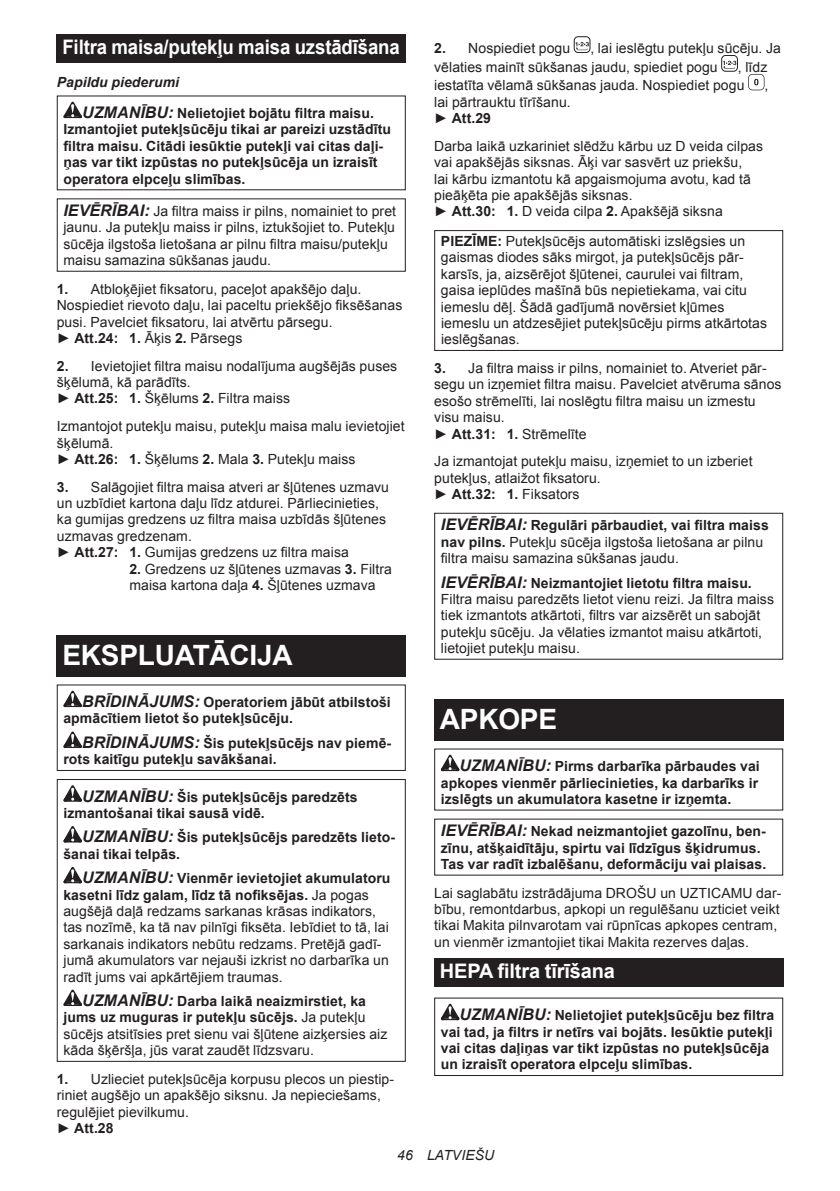
<style>
.page{position:relative;width:840px;height:1191px;background:#fff}
.page>*{position:absolute;margin:0;border:0;box-sizing:border-box;transform-origin:0 0}
.t1{font:700 28px "Arial";letter-spacing:-.01em;color:#fff}
.t2{font:700 20px "Arial";letter-spacing:-.01em;color:#fff;scale:.93 1}
.t3{font:700 20px "Arial";letter-spacing:-.01em;color:#fff}
.t4{font:14px/16.4px "Arial";letter-spacing:.005em;color:#231f20}
.t5{font:700 14px/16.4px "Arial";letter-spacing:.005em;color:#231f20}
.t6{font:italic 14px "Arial";letter-spacing:.005em;color:#231f20}
.s1{font-style:italic}
.s2{font-style:italic;font-size:16px}
.s3{font-weight:700;font-style:italic;font-size:16px}
.s4{font-weight:700}
</style>
<div class="page">
<div style="left:57px;top:34px;width:348px;height:29px;background:#231f20"></div>
<svg style="left:63px;top:102px;width:19px;height:16px"></svg>
<div style="left:57px;top:198px;width:348px;height:74px;border:1px solid #231f20"></div>
<div style="left:57px;top:635px;width:348px;height:41px;background:#231f20"></div>
<svg style="left:63px;top:690px;width:19px;height:17px"></svg>
<svg style="left:63px;top:731px;width:19px;height:17px"></svg>
<div style="left:57px;top:684px;width:348px;height:87px;border:1px solid #231f20"></div>
<svg style="left:63px;top:785px;width:19px;height:16px"></svg>
<svg style="left:63px;top:826px;width:19px;height:16px"></svg>
<svg style="left:63px;top:867px;width:19px;height:16px"></svg>
<svg style="left:63px;top:989px;width:19px;height:17px"></svg>
<div style="left:57px;top:779px;width:348px;height:282px;border:1px solid #231f20"></div>
<svg style="left:574px;top:37px;width:15px;height:15px"></svg>
<div style="left:573px;top:36px;width:17px;height:17px;border:1px solid #231f20;border-radius:4px"></div>
<svg style="left:575px;top:42px;width:13px;height:8px"></svg>
<div style="left:721px;top:55px;width:16px;height:17px;border:1px solid #231f20;border-radius:4px"></div>
<svg style="left:722px;top:61px;width:14px;height:8px"></svg>
<svg style="left:748px;top:74px;width:16px;height:16px"></svg>
<div style="left:434px;top:230px;width:348px;height:121px;border:1px solid #231f20"></div>
<div style="left:434px;top:513px;width:348px;height:146px;border:1px solid #231f20"></div>
<div style="left:434px;top:699px;width:348px;height:41px;background:#231f20"></div>
<svg style="left:440px;top:754px;width:19px;height:17px"></svg>
<div style="left:434px;top:958px;width:348px;height:28px;background:#231f20"></div>
<svg style="left:440px;top:1003px;width:19px;height:17px"></svg>
<div style="left:434px;top:997px;width:348px;height:79px;border:1px solid #231f20"></div>
<h2 class="t2" style="left:62px;top:34px;width:364px">Filtra maisa/putekļu maisa uzstādīšana</h2>
<p class="t5" style="left:82px;top:68px;width:293px;line-height:30.6px;text-indent:-25px"><span class="s1">Papildu piederumi<br></span><span class="s2">UZMANĪBU:</span> Nelietojiet bojātu filtra maisu.</p>
<p class="t5" style="left:63px;top:122px;width:329px">Izmantojiet putekļsūcēju tikai ar pareizi uzstādītu filtra maisu. Citādi iesūktie putekļi vai citas daļi&shy;ņas var tikt izpūstas no putekļsūcēja un izraisīt operatora elpceļu slimības.</p>
<p class="t4" style="left:63px;top:203px;width:334px"><span class="s3">IEVĒRĪBAI:</span> Ja filtra maiss ir pilns, nomainiet to pret jaunu. Ja putekļu maiss ir pilns, iztukšojiet to. Putekļu sūcēja ilgstoša lietošana ar pilnu filtra maisu/putekļu maisu samazina sūkšanas jaudu.</p>
<p class="t4" style="left:57px;top:281px;width:347px"><span class="s4">1.</span> Atbloķējiet fiksatoru, paceļot apakšējo daļu.<br>Nospiediet rievoto daļu, lai paceltu priekšējo fiksēšanas pusi. Pavelciet fiksatoru, lai atvērtu pārsegu.<br>► <span class="s4">Att.24: 1.</span> Āķis <span class="s4">2.</span> Pārsegs</p>
<p class="t4" style="left:57px;top:358px;width:342px"><span class="s4">2.</span> Ievietojiet filtra maisu nodalījuma augšējās puses šķēlumā, kā parādīts.<br>► <span class="s4">Att.25: 1.</span> Šķēlums <span class="s4">2.</span> Filtra maiss</p>
<p class="t4" style="left:57px;top:418px;width:349px">Izmantojot putekļu maisu, putekļu maisa malu ievietojiet šķēlumā.<br>► <span class="s4">Att.26: 1.</span> Šķēlums <span class="s4">2.</span> Mala <span class="s4">3.</span> Putekļu maiss</p>
<p class="t4" style="left:57px;top:479px;width:333px"><span class="s4">3.</span> Salāgojiet filtra maisa atveri ar šļūtenes uzmavu un uzbīdiet kartona daļu līdz atdurei. Pārliecinieties, ka gumijas gredzens uz filtra maisa uzbīdās šļūtenes uzmavas gredzenam.<br>► <span class="s4">Att.27: 1.</span> Gumijas gredzens uz filtra maisa</p>
<p class="t4" style="left:129px;top:560px;width:264px"><span class="s4">2.</span> Gredzens uz šļūtenes uzmavas <span class="s4">3.</span> Filtra maisa kartona daļa <span class="s4">4.</span> Šļūtenes uzmava</p>
<h1 class="t1" style="left:62px;top:636px;width:232px">EKSPLUATĀCIJA</h1>
<p class="t5" style="left:63px;top:694px;width:329px;text-indent:19px"><span class="s2">BRĪDINĀJUMS:</span> Operatoriem jābūt atbilstoši apmācītiem lietot šo putekļsūcēju.</p>
<p class="t5" style="left:63px;top:735px;width:329px;text-indent:19px"><span class="s2">BRĪDINĀJUMS:</span> Šis putekļsūcējs nav piemē&shy;rots kaitīgu putekļu savākšanai.</p>
<p class="t5" style="left:63px;top:789px;width:295px;text-indent:19px"><span class="s2">UZMANĪBU:</span> Šis putekļsūcējs paredzēts izmantošanai tikai sausā vidē.</p>
<p class="t5" style="left:63px;top:829px;width:333px;text-indent:19px"><span class="s2">UZMANĪBU:</span> Šis putekļsūcējs paredzēts lieto&shy;šanai tikai telpās.</p>
<p class="t4" style="left:63px;top:871px;width:328px;text-indent:19px"><span class="s3">UZMANĪBU:</span> <span class="s4">Vienmēr ievietojiet akumulatoru kasetni līdz galam, līdz tā nofiksējas.</span> Ja pogas augšējā daļā redzams sarkanas krāsas indikators, tas nozīmē, ka tā nav pilnīgi fiksēta. Iebīdiet to tā, lai sarkanais indikators nebūtu redzams. Pretējā gadī&shy;jumā akumulators var nejauši izkrist no darbarīka un radīt jums vai apkārtējiem traumas.</p>
<p class="t4" style="left:63px;top:993px;width:325px;text-indent:19px"><span class="s3">UZMANĪBU:</span> <span class="s4">Darba laikā neaizmirstiet, ka jums uz muguras ir putekļu sūcējs.</span> Ja putekļu sūcējs atsitīsies pret sienu vai šļūtene aizķersies aiz kāda šķēršļa, jūs varat zaudēt līdzsvaru.</p>
<p class="t4" style="left:57px;top:1071px;width:338px"><span class="s4">1.</span> Uzlieciet putekļsūcēja korpusu plecos un piestip&shy;riniet augšējo un apakšējo siksnu. Ja nepieciešams, regulējiet pievilkumu.<br>► <span class="s4">Att.28</span></p>
<p class="t4" style="left:434px;top:39px;width:348px;line-height:18.8px;text-indent:156px">, lai ieslēgtu putekļu sūcēju. Ja vēlaties mainīt sūkšanas jaudu, spiediet pogu</p>
<p class="t4" style="left:434px;top:41px;width:137px"><span class="s4">2.</span> Nospiediet pogu</p>
<p class="t4" style="left:434px;top:57px;width:334px;line-height:18.8px;text-indent:303px">, līdz iestatīta vēlamā sūkšanas jauda. Nospiediet pogu</p>
<p class="t4" style="left:764px;top:78px;width:5px">,</p>
<p class="t4" style="left:434px;top:94px;width:138px">lai pārtrauktu tīrīšanu. ► <span class="s4">Att.29</span></p>
<p class="t4" style="left:434px;top:138px;width:330px">Darba laikā uzkariniet slēdžu kārbu uz D veida cilpas vai apakšējās siksnas. Āķi var sasvērt uz priekšu,<br>lai kārbu izmantotu kā apgaismojuma avotu, kad tā pieāķēta pie apakšējās siksnas.<br>► <span class="s4">Att.30: 1.</span> D veida cilpa <span class="s4">2.</span> Apakšējā siksna</p>
<p class="t4" style="left:440px;top:233px;width:327px"><span class="s4">PIEZĪME:</span> Putekļsūcējs automātiski izslēgsies un gaismas diodes sāks mirgot, ja putekļsūcējs pār&shy;karsīs, ja, aizsērējot šļūtenei, caurulei vai filtram, gaisa ieplūdes mašīnā būs nepietiekama, vai citu iemeslu dēļ. Šādā gadījumā novērsiet kļūmes iemeslu un atdzesējiet putekļsūcēju pirms atkārtotas ieslēgšanas.</p>
<p class="t4" style="left:434px;top:360px;width:348px"><span class="s4">3.</span> Ja filtra maiss ir pilns, nomainiet to. Atveriet pār&shy;segu un izņemiet filtra maisu. Pavelciet atvēruma sānos esošo strēmelīti, lai noslēgtu filtra maisu un izmestu visu maisu.<br>► <span class="s4">Att.31: 1.</span> Strēmelīte</p>
<p class="t4" style="left:434px;top:453px;width:320px">Ja izmantojat putekļu maisu, izņemiet to un izberiet putekļus, atlaižot fiksatoru.<br>► <span class="s4">Att.32: 1.</span> Fiksators</p>
<p class="t4" style="left:440px;top:517px;width:329px"><span class="s3">IEVĒRĪBAI:</span> <span class="s4">Regulāri pārbaudiet, vai filtra maiss nav pilns.</span> Putekļu sūcēja ilgstoša lietošana ar pilnu filtra maisu samazina sūkšanas jaudu.</p>
<p class="t4" style="left:440px;top:574px;width:334px"><span class="s3">IEVĒRĪBAI:</span> <span class="s4">Neizmantojiet lietotu filtra maisu.<br></span>Filtra maisu paredzēts lietot vienu reizi. Ja filtra maiss tiek izmantots atkārtoti, filtrs var aizsērēt un sabojāt putekļu sūcēju. Ja vēlaties izmantot maisu atkārtoti, lietojiet putekļu maisu.</p>
<h1 class="t1" style="left:439px;top:708px;width:119px">APKOPE</h1>
<p class="t5" style="left:440px;top:758px;width:320px;text-align:justify;text-indent:19px"><span class="s2">UZMANĪBU:</span> Pirms darbarīka pārbaudes vai apkopes vienmēr pārliecinieties, ka darbarīks ir izslēgts un akumulatora kasetne ir izņemta.</p>
<p class="t5" style="left:440px;top:823px;width:327px"><span class="s2">IEVĒRĪBAI:</span> Nekad neizmantojiet gazolīnu, ben&shy;zīnu, atšķaidītāju, spirtu vai līdzīgus šķidrumus.<br>Tas var radīt izbalēšanu, deformāciju vai plaisas.</p>
<p class="t4" style="left:434px;top:884px;width:348px">Lai saglabātu izstrādājuma DROŠU un UZTICAMU dar&shy;bību, remontdarbus, apkopi un regulēšanu uzticiet veikt tikai Makita pilnvarotam vai rūpnīcas apkopes centram, un vienmēr izmantojiet tikai Makita rezerves daļas.</p>
<h2 class="t3" style="left:439px;top:957px;width:176px">HEPA filtra tīrīšana</h2>
<p class="t5" style="left:440px;top:1007px;width:334px;text-indent:19px"><span class="s2">UZMANĪBU:</span> Nelietojiet putekļsūcēju bez filtra vai tad, ja filtrs ir netīrs vai bojāts. Iesūktie putekļi vai citas daļiņas var tikt izpūstas no putekļsūcēja un izraisīt operatora elpceļu slimības.</p>
<p class="t6" style="left:397px;top:1147px;width:99px">46 LATVIEŠU</p>
</div>
